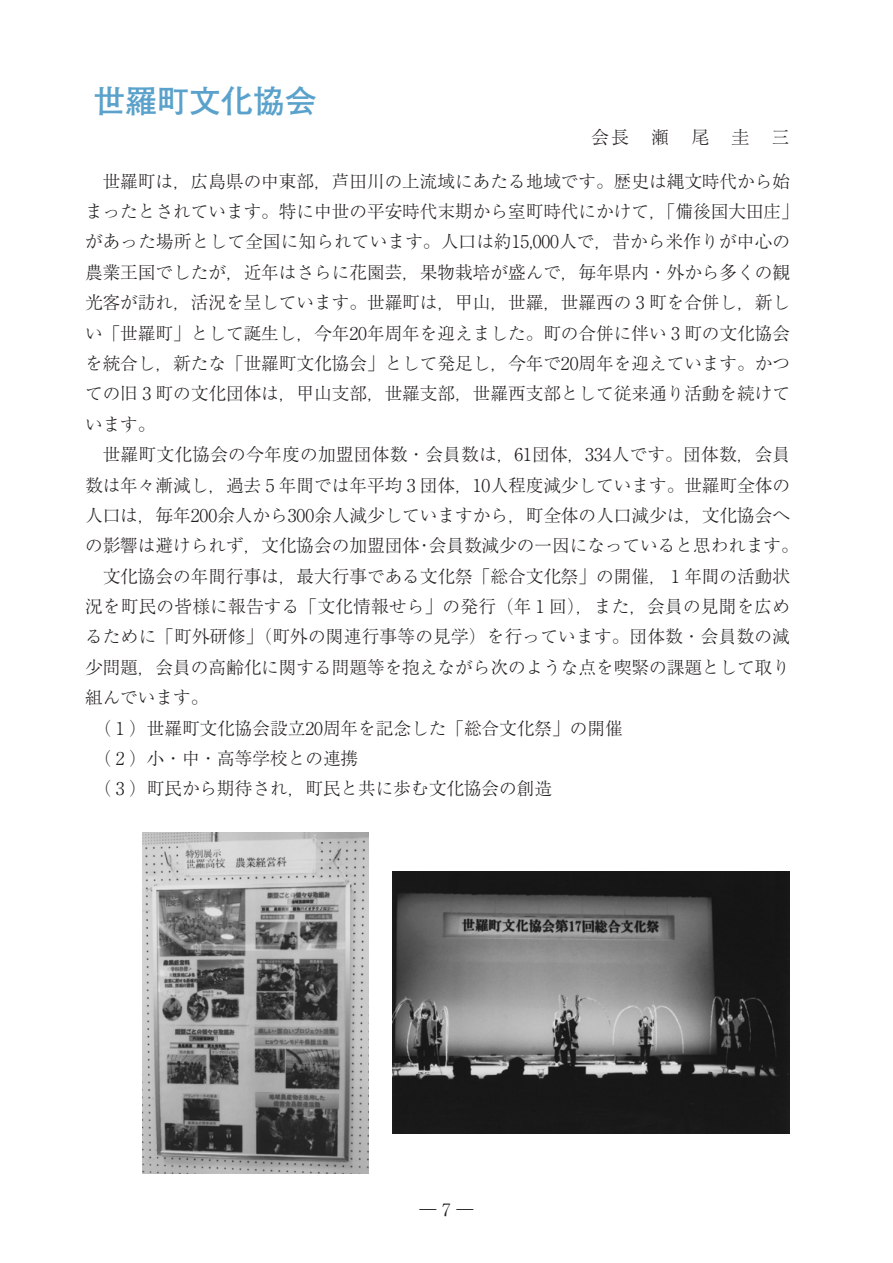
<style>
.page{position:relative;width:893px;height:1263px;background:#fff}
.page>*{position:absolute;margin:0;border:0;box-sizing:border-box;transform-origin:0 0}
.t1{font:700 31.95px "Futo Go B101 Pr 6";color:#5aa2cb}
.t2{font:300 18px "Ryumin Pr 6";color:#231f20}
.t3{font:300 17.55px/30.5px "Ryumin Pr 6";color:#231f20}
.t4{font:300 17.55px "Ryumin Pr 6";letter-spacing:.02em;color:#231f20}
.t5{font:300 16.95px "Ryumin Pr 6";color:#231f20}
</style>
<div class="page">
<img style="left:392px;top:872px;width:398px;height:262px">
<img style="left:142px;top:832px;width:227px;height:341px">
<h1 class="t1" style="left:94px;top:75px;width:225px">世羅町文化協会</h1>
<p class="t2" style="left:591px;top:124px;width:200px">会長　瀬　尾　圭　三</p>
<p class="t3" style="left:85px;top:165px;width:715px;text-indent:18px">世羅町は，広島県の中東部，芦田川の上流域にあたる地域です。歴史は縄文時代から始まったとされています。特に中世の平安時代末期から室町時代にかけて，「備後国大田庄」があった場所として全国に知られています。人口は約15,000人で，昔から米作りが中心の農業王国でしたが，近年はさらに花園芸，果物栽培が盛んで，毎年県内・外から多くの観光客が訪れ，活況を呈しています。世羅町は，甲山，世羅，世羅西の３町を合併し，新しい「世羅町」として誕生し，今年20年周年を迎えました。町の合併に伴い３町の文化協会を統合し，新たな「世羅町文化協会」として発足し，今年で20周年を迎えています。かつての旧３町の文化団体は，甲山支部，世羅支部，世羅西支部として従来通り活動を続けています。</p>
<p class="t4" style="left:103px;top:441px;width:689px">世羅町文化協会の今年度の加盟団体数・会員数は，61団体，334人です。団体数，会員</p>
<p class="t3" style="left:85px;top:469px;width:706px">数は年々漸減し，過去５年間では年平均３団体，10人程度減少しています。世羅町全体の</p>
<p class="t3" style="left:85px;top:499px;width:706px">人口は，毎年200余人から300余人減少していますから，町全体の人口減少は，文化協会へ</p>
<p class="t3" style="left:85px;top:529px;width:715px">の影響は避けられず，文化協会の加盟団体・会員数減少の一因になっていると思われます。</p>
<p class="t3" style="left:103px;top:560px;width:689px">文化協会の年間行事は，最大行事である文化祭「総合文化祭」の開催，１年間の活動状</p>
<p class="t3" style="left:85px;top:590px;width:706px">況を町民の皆様に報告する「文化情報せら」の発行（年１回），また，会員の見聞を広め</p>
<p class="t3" style="left:85px;top:621px;width:706px">るために「町外研修」（町外の関連行事等の見学）を行っています。団体数・会員数の減</p>
<p class="t3" style="left:85px;top:651px;width:706px">少問題，会員の高齢化に関する問題等を抱えながら次のような点を喫緊の課題として取り</p>
<p class="t3" style="left:85px;top:681px;width:125px">組んでいます。</p>
<p class="t3" style="left:94px;top:712px;width:530px">（１）世羅町文化協会設立20周年を記念した「総合文化祭」の開催</p>
<p class="t3" style="left:94px;top:742px;width:266px">（２）小・中・高等学校との連携</p>
<p class="t3" style="left:94px;top:772px;width:460px">（３）町民から期待され，町民と共に歩む文化協会の創造</p>
<p class="t5" style="left:420px;top:1196px;width:55px">― 7 ―</p>
</div>
